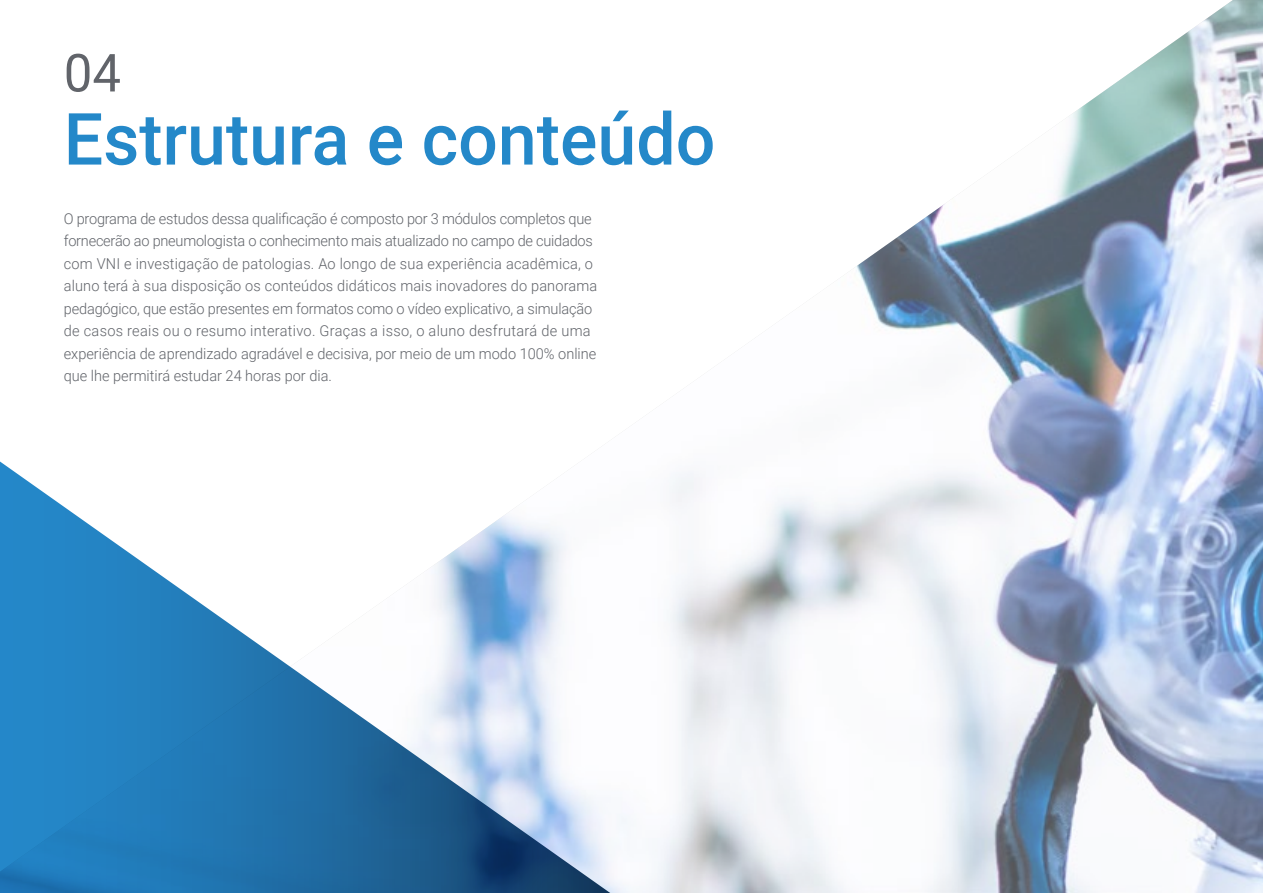
<style>
.page{position:relative;width:1263px;height:893px;background:#fff}
.page>*{position:absolute;margin:0;border:0;box-sizing:border-box;transform-origin:0 0}
.t1{font:500 72px "Roboto";color:#2488c9}
.t2{font:52.5px "Roboto";color:#61646a}
.t3{font:300 15px/22.5px "Roboto";color:#61646a}
</style>
<div class="page">
<img style="left:642px;top:0;width:621px;height:893px">
<svg style="left:0;top:461px;width:634px;height:432px"></svg>
<h2 class="t2" style="left:64px;top:36px;width:59px">04</h2>
<h1 class="t1" style="left:64px;top:89px;width:653px">Estrutura e conteúdo</h1>
<p class="t3" style="left:64px;top:207px;width:535px">O programa de estudos dessa qualificação é composto por 3 módulos completos que fornecerão ao pneumologista o conhecimento mais atualizado no campo de cuidados com VNI e investigação de patologias. Ao longo de sua experiência acadêmica, o aluno terá à sua disposição os conteúdos didáticos mais inovadores do panorama pedagógico, que estão presentes em formatos como o vídeo explicativo, a simulação de casos reais ou o resumo interativo. Graças a isso, o aluno desfrutará de uma experiência de aprendizado agradável e decisiva, por meio de um modo 100% online que lhe permitirá estudar 24 horas por dia.</p>
</div>
